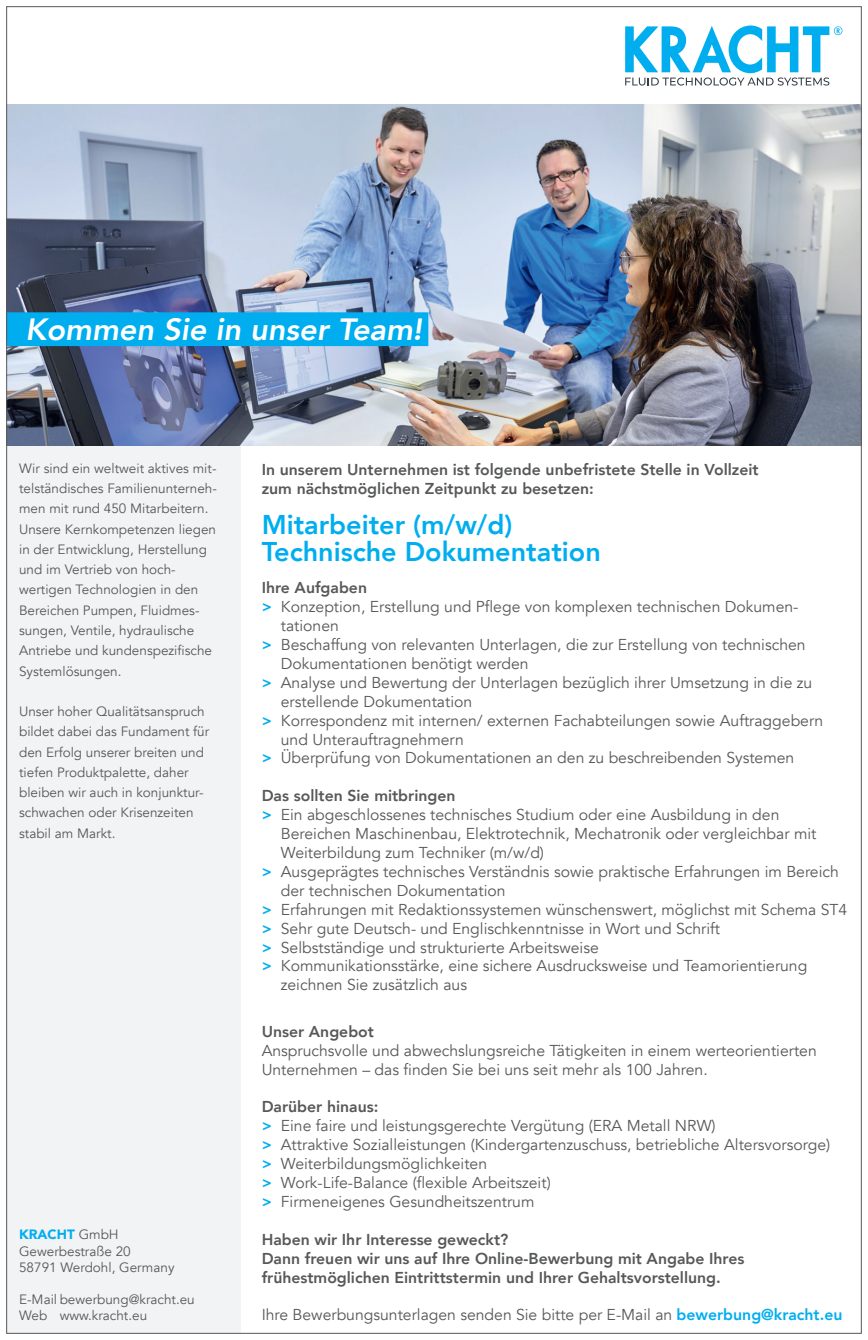
<style>
.page{position:relative;width:868px;height:1340px;background:#fff}
.page>*{position:absolute;margin:0;border:0;box-sizing:border-box;transform-origin:0 0}
.t1{font:italic 800 30.6px "Avenir";color:#fff}
.t2{font:800 27px/27px "Avenir";color:#00aeef}
.t3{font:15.75px/18.9px "Avenir";color:#57585a}
.t4{font:800 15.75px/18.9px "Avenir";color:#57585a}
.t5{font:13.5px/20.2px "Avenir";color:#57585a}
.s1{font-weight:900;color:#00aeef}
.s2{font-weight:800;color:#00aeef}
.s3{font-weight:800}
</style>
<div class="page">
<div style="left:6px;top:446px;width:235px;height:887px;background:#f2f3f4"></div>
<img style="left:8px;top:105px;width:851px;height:341px">
<svg style="left:625px;top:26px;width:217px;height:60px"></svg>
<div style="left:6px;top:312px;width:422px;height:34px;background:#00aeef"></div>
<h1 class="t1" style="left:26px;top:311px;width:398px">Kommen Sie in unser Team!</h1>
<p class="t5" style="left:19px;top:458px;width:199px">Wir sind ein weltweit aktives mit&shy;telständisches Familienunterneh&shy;men mit rund 450 Mitarbeitern.<br>Unsere Kernkompetenzen liegen in der Entwicklung, Herstellung und im Vertrieb von hoch&shy;wertigen Technologien in den<br>Bereichen Pumpen, Fluidmes&shy;sungen, Ventile, hydraulische<br>Antriebe und kundenspezifische<br>Systemlösungen.</p>
<p class="t5" style="left:19px;top:701px;width:191px">Unser hoher Qualitätsanspruch bildet dabei das Fundament für den Erfolg unserer breiten und tiefen Produktpalette, daher bleiben wir auch in konjunktur&shy;schwachen oder Krisenzeiten stabil am Markt.</p>
<p class="t5" style="left:19px;top:1226px;width:157px;line-height:16.2px"><span class="s1">KRACHT</span> GmbH<br>Gewerbestraße 20<br>58791 Werdohl, Germany</p>
<p class="t5" style="left:19px;top:1291px;width:177px;line-height:16.2px">E-Mail bewerbung@kracht.eu<br>Web www.kracht.eu</p>
<p class="t4" style="left:261px;top:460px;width:498px">In unserem Unternehmen ist folgende unbefristete Stelle in Vollzeit zum nächstmöglichen Zeitpunkt zu besetzen:</p>
<h2 class="t2" style="left:261px;top:511px;width:340px">Mitarbeiter (m/w/d)<br>Technische Dokumentation</h2>
<p class="t4" style="left:261px;top:578px;width:107px">Ihre Aufgaben</p>
<p class="t3" style="left:261px;top:597px;width:538px"><span class="s2">&gt;</span> Konzeption, Erstellung und Pflege von komplexen technischen Dokumen-</p>
<p class="t3" style="left:281px;top:616px;width:60px">tationen</p>
<p class="t3" style="left:261px;top:635px;width:545px"><span class="s2">&gt;</span> Beschaffung von relevanten Unterlagen, die zur Erstellung von technischen</p>
<p class="t3" style="left:281px;top:654px;width:249px">Dokumentationen benötigt werden</p>
<p class="t3" style="left:261px;top:673px;width:552px"><span class="s2">&gt;</span> Analyse und Bewertung der Unterlagen bezüglich ihrer Umsetzung in die zu</p>
<p class="t3" style="left:281px;top:692px;width:193px">erstellende Dokumentation</p>
<p class="t3" style="left:261px;top:711px;width:563px"><span class="s2">&gt;</span> Korrespondenz mit internen/ externen Fachabteilungen sowie Auftraggebern</p>
<p class="t3" style="left:281px;top:730px;width:184px">und Unterauftragnehmern</p>
<p class="t3" style="left:261px;top:748px;width:534px"><span class="s2">&gt;</span> Überprüfung von Dokumentationen an den zu beschreibenden Systemen</p>
<p class="t4" style="left:261px;top:786px;width:195px">Das sollten Sie mitbringen</p>
<p class="t3" style="left:261px;top:805px;width:519px"><span class="s2">&gt;</span> Ein abgeschlossenes technisches Studium oder eine Ausbildung in den</p>
<p class="t3" style="left:281px;top:824px;width:537px">Bereichen Maschinenbau, Elektrotechnik, Mechatronik oder vergleichbar mit</p>
<p class="t3" style="left:281px;top:843px;width:265px">Weiterbildung zum Techniker (m/w/d)</p>
<p class="t3" style="left:261px;top:862px;width:578px"><span class="s2">&gt;</span> Ausgeprägtes technisches Verständnis sowie praktische Erfahrungen im Bereich</p>
<p class="t3" style="left:281px;top:881px;width:226px">der technischen Dokumentation</p>
<p class="t3" style="left:261px;top:900px;width:587px"><span class="s2">&gt;</span> Erfahrungen mit Redaktionssystemen wünschenswert, möglichst mit Schema ST4</p>
<p class="t3" style="left:261px;top:919px;width:460px"><span class="s2">&gt;</span> Sehr gute Deutsch- und Englischkenntnisse in Wort und Schrift</p>
<p class="t3" style="left:261px;top:937px;width:338px"><span class="s2">&gt;</span> Selbstständige und strukturierte Arbeitsweise</p>
<p class="t3" style="left:261px;top:956px;width:547px"><span class="s2">&gt;</span> Kommunikationsstärke, eine sichere Ausdrucksweise und Teamorientierung</p>
<p class="t3" style="left:281px;top:975px;width:188px">zeichnen Sie zusätzlich aus</p>
<p class="t4" style="left:261px;top:1021px;width:114px">Unser Angebot</p>
<p class="t3" style="left:261px;top:1041px;width:556px">Anspruchsvolle und abwechslungsreiche Tätigkeiten in einem werteorientierten<br>Unternehmen – das finden Sie bei uns seit mehr als 100 Jahren.</p>
<p class="t3" style="left:261px;top:1097px;width:570px"><span class="s3">Darüber hinaus:<br></span><span class="s2">&gt;</span> Eine faire und leistungsgerechte Vergütung (ERA Metall NRW)<br><span class="s2">&gt;</span> Attraktive Sozialleistungen (Kindergartenzuschuss, betriebliche Altersvorsorge) <span class="s2">&gt;</span> Weiterbildungsmöglichkeiten<br><span class="s2">&gt;</span> Work-Life-Balance (flexible Arbeitszeit)<br><span class="s2">&gt;</span> Firmeneigenes Gesundheitszentrum</p>
<p class="t4" style="left:261px;top:1229px;width:484px">Haben wir Ihr Interesse geweckt?<br>Dann freuen wir uns auf Ihre Online-Bewerbung mit Angabe Ihres frühestmöglichen Eintrittstermin und Ihrer Gehaltsvorstellung.</p>
<p class="t3" style="left:261px;top:1305px;width:582px">Ihre Bewerbungsunterlagen senden Sie bitte per E-Mail an <span class="s2">bewerbung@kracht.eu</span></p>
</div>
